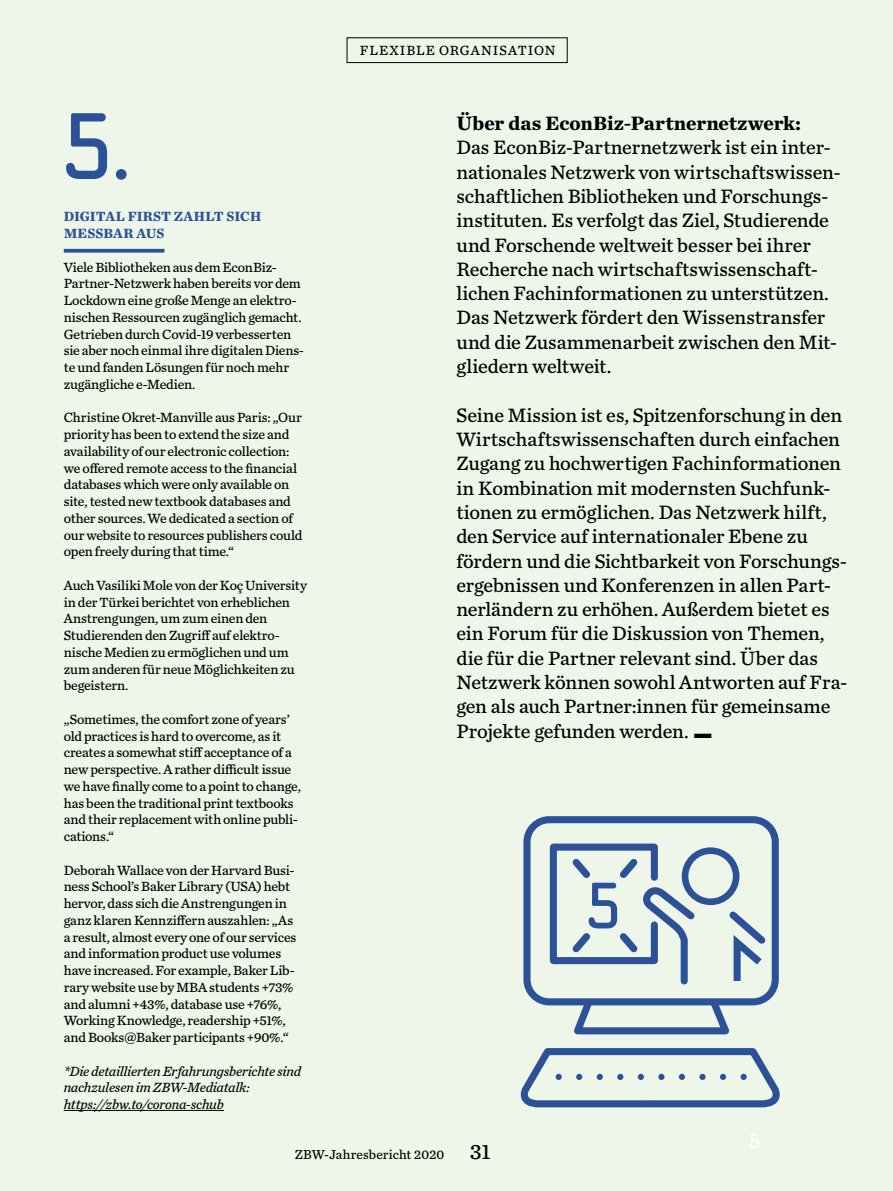
<style>
.page{position:relative;width:893px;height:1191px;background:#edf6e8}
.page>*{position:absolute;margin:0;border:0;box-sizing:border-box;transform-origin:0 0}
.t1{font:90px "ZBW Binary";color:#2d5197}
.t2{font:20.25px/24.3px "Chronicle Text G4";letter-spacing:-.01em;color:#000}
.t3{font:700 20.25px "Chronicle Text G4";color:#000}
.t4{font:19.5px "ZBW Binary";color:#fff}
.t5{font:13.95px/16.8px "Chronicle Text G4";letter-spacing:-.01em;color:#000}
.t6{font:italic 13.95px/16.8px "Chronicle Text G4";letter-spacing:-.015em;color:#000}
.t7{font:700 13.95px/16.8px "Chronicle Text G4";letter-spacing:.005em;color:#2d5197}
.t8{font:13.95px "Chronicle Text G4";letter-spacing:.07em;color:#000}
.t9{font:13.5px "Chronicle Text G4";letter-spacing:.01em;color:#000}
.t10{font:7.05px "Chronicle Text G4";color:#000;scale:4 1}
.s1{font-size:22.5px}
</style>
<div class="page">
<div style="left:347px;top:37px;width:221px;height:26px;border:1px solid #000"></div>
<div style="left:523px;top:816px;width:256px;height:189px;border:7px solid #2d5197;border-radius:22px"></div>
<svg style="left:520px;top:840px;width:260px;height:268px"></svg>
<div style="left:556px;top:1073px;width:6px;height:7px;background:#2d5197;border-radius:50%"></div>
<div style="left:576px;top:1073px;width:6px;height:7px;background:#2d5197;border-radius:50%"></div>
<div style="left:597px;top:1073px;width:6px;height:7px;background:#2d5197;border-radius:50%"></div>
<div style="left:617px;top:1073px;width:6px;height:7px;background:#2d5197;border-radius:50%"></div>
<div style="left:638px;top:1073px;width:6px;height:7px;background:#2d5197;border-radius:50%"></div>
<div style="left:658px;top:1073px;width:6px;height:7px;background:#2d5197;border-radius:50%"></div>
<div style="left:679px;top:1073px;width:6px;height:7px;background:#2d5197;border-radius:50%"></div>
<div style="left:699px;top:1073px;width:7px;height:7px;background:#2d5197;border-radius:50%"></div>
<div style="left:720px;top:1073px;width:6px;height:7px;background:#2d5197;border-radius:50%"></div>
<svg style="left:740px;top:1073px;width:7px;height:7px"></svg>
<div style="left:682px;top:847px;width:57px;height:58px;border:7px solid #2d5197;border-radius:50%"></div>
<svg style="left:566px;top:852px;width:206px;height:136px"></svg>
<svg style="left:64px;top:249px;width:100px;height:4px"></svg>
<hr style="left:64px;top:1110px;width:160px;height:1px;background:#000">
<h1 class="t1" style="left:64px;top:90px;width:67px">5.</h1>
<p class="t7" style="left:64px;top:207px;width:199px">DIGITAL FIRST ZAHLT SICH<br>MESSBAR AUS</p>
<p class="t5" style="left:64px;top:258px;width:242px">Viele Bibliotheken aus dem EconBiz-Partner-Netzwerk haben bereits vor dem Lockdown eine große Menge an elektro&shy;nischen Ressourcen zugänglich gemacht.<br>Getrieben durch Covid-19 verbesserten sie aber noch einmal ihre digitalen Diens&shy;te und fanden Lösungen für noch mehr zugängliche e-Medien.</p>
<p class="t5" style="left:64px;top:408px;width:240px">Christine Okret-Manville aus Paris: „Our priority has been to extend the size and availability of our electronic collection: we offered remote access to the financial databases which were only available on site, tested new textbook databases and other sources. We dedicated a section of our website to resources publishers could open freely during that time.“</p>
<p class="t5" style="left:64px;top:576px;width:245px">Auch Vasiliki Mole von der Koç University in der Türkei berichtet von erheblichen Anstrengungen, um zum einen den Studierenden den Zugriff auf elektro&shy;nische Medien zu ermöglichen und um zum anderen für neue Möglichkeiten zu begeistern.</p>
<p class="t5" style="left:64px;top:710px;width:239px">„Sometimes, the comfort zone of years’ old practices is hard to overcome, as it creates a somewhat stiff acceptance of a new perspective. A rather difficult issue we have finally come to a point to change, has been the traditional print textbooks and their replacement with online publi&shy;cations.“</p>
<p class="t5" style="left:64px;top:860px;width:234px">Deborah Wallace von der Harvard Busi&shy;ness School’s Baker Library (USA) hebt hervor, dass sich die Anstrengungen in ganz klaren Kennziffern auszahlen: „As a result, almost every one of our services and information product use volumes have increased. For example, Baker Lib&shy;rary website use by MBA students +73% and alumni +43%, database use +76%, Working Knowledge, readership +51%, and Books@Baker participants +90%.“</p>
<p class="t6" style="left:64px;top:1061px;width:239px">*Die detaillierten Erfahrungsberichte sind nachzulesen im ZBW-Mediatalk: https://zbw.to/corona-schub</p>
<p class="t8" style="left:360px;top:40px;width:197px">FLEXIBLE ORGANISATION</p>
<h2 class="t3" style="left:456px;top:107px;width:346px">Über das EconBiz-Partnernetzwerk:</h2>
<p class="t2" style="left:456px;top:134px;width:386px">Das EconBiz-Partnernetzwerk ist ein inter&shy;nationales Netzwerk von wirtschaftswissen&shy;schaftlichen Bibliotheken und Forschungs&shy;instituten. Es verfolgt das Ziel, Studierende und Forschende weltweit besser bei ihrer Recherche nach wirtschaftswissenschaft&shy;lichen Fachinformationen zu unterstützen.<br>Das Netzwerk fördert den Wissenstransfer und die Zusammenarbeit zwischen den Mit&shy;gliedern weltweit.</p>
<p class="t2" style="left:456px;top:402px;width:392px">Seine Mission ist es, Spitzenforschung in den Wirtschaftswissenschaften durch einfachen Zugang zu hochwertigen Fachinformationen in Kombination mit modernsten Suchfunk&shy;tionen zu ermöglichen. Das Netzwerk hilft, den Service auf internationaler Ebene zu fördern und die Sichtbarkeit von Forschungs&shy;ergebnissen und Konferenzen in allen Part&shy;nerländern zu erhöhen. Außerdem bietet es ein Forum für die Diskussion von Themen, die für die Partner relevant sind. Über das Netzwerk können sowohl Antworten auf Fra&shy;gen als auch Partner:innen für gemeinsame Projekte gefunden werden.</p>
<p class="t10" style="left:692px;top:730px;width:7px">•</p>
<p class="t9" style="left:295px;top:1144px;width:197px">ZBW-Jahresbericht 2020 <span class="s1">31</span></p>
<h3 class="t4" style="left:749px;top:1128px;width:12px">5</h3>
</div>
